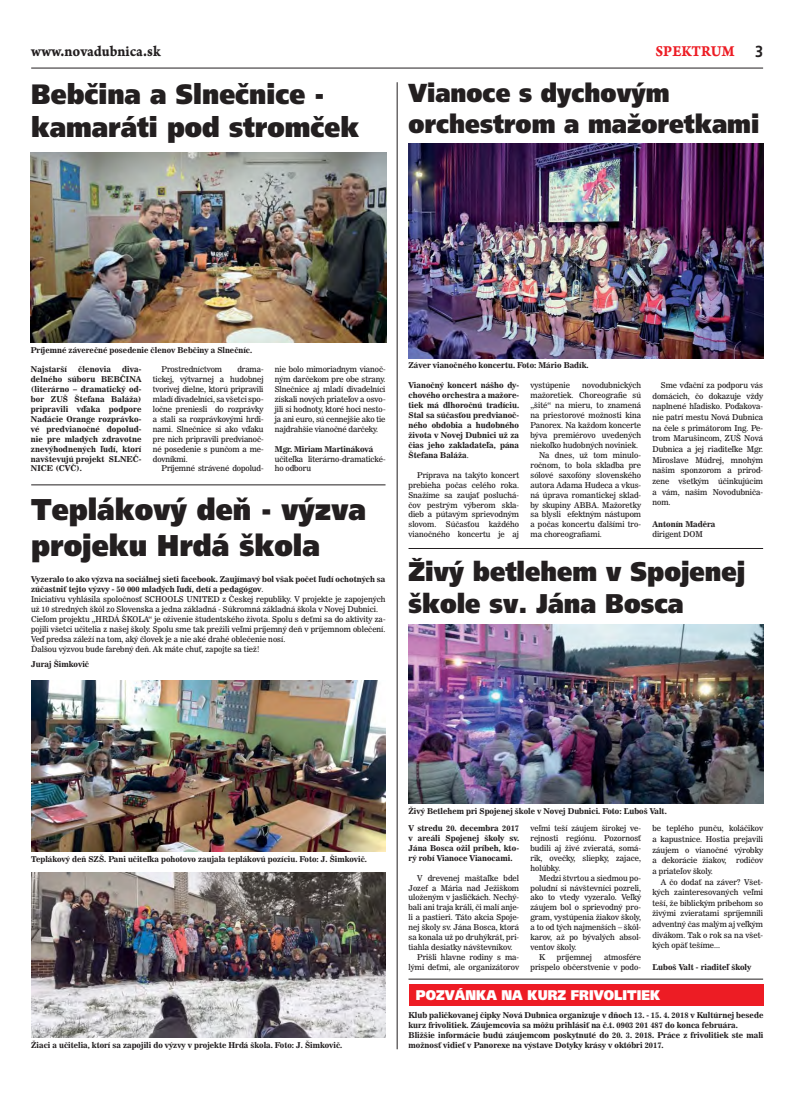
<style>
.page{position:relative;width:800px;height:1106px;background:#fff}
.page>*{position:absolute;margin:0;border:0;box-sizing:border-box;transform-origin:0 0}
.t1{font:900 30px/36px "Frutiger CE";color:#231f20;scale:.9 1}
.t2{font:900 28px/33.6px "Frutiger CE";color:#231f20;scale:.9 1}
.t3{font:900 27px/32.4px "Frutiger CE";color:#231f20;scale:.9 1}
.t4{font:900 26px/31.2px "Frutiger CE";color:#231f20;scale:.9 1}
.t5{font:16px "Arno Pro Bold Caption";color:#231f20;scale:.9 1}
.t6{font:16px "Arno Pro Bold Caption";color:#ed1c24;scale:.9 1}
.t7{font:700 16px "Frutiger CE";color:#231f20;scale:.9 1}
.t8{font:900 14px "Frutiger CE";color:#fff;scale:.9 1}
.t9{font:8px/9.9px "News 706 AT Roman C";color:#231f20;text-align:justify}
.t10{font:8px/9.9px "News 706 AT Bold C";color:#231f20;text-align:justify}
.s1{font-family:"News 706 AT Roman C"}
</style>
<div class="page">
<hr style="left:31px;top:68px;width:732px;height:1px;background:#231f20">
<hr style="left:397px;top:82px;width:1px;height:967px;background:#231f20">
<hr style="left:408px;top:548px;width:355px;height:1px;background:#231f20">
<hr style="left:408px;top:978px;width:355px;height:1px;background:#231f20">
<hr style="left:31px;top:484px;width:354px;height:1px;background:#231f20">
<img style="left:31px;top:680px;width:354px;height:171px">
<img style="left:31px;top:872px;width:354px;height:165px">
<img style="left:31px;top:152px;width:355px;height:190px">
<img style="left:408px;top:144px;width:355px;height:214px">
<img style="left:408px;top:625px;width:355px;height:178px">
<div style="left:408px;top:984px;width:355px;height:22px;background:#ed1c24"></div>
<h3 class="t5" style="left:31px;top:41px;width:145px">www.novadubnica.sk</h3>
<h3 class="t6" style="left:655px;top:41px;width:89px">SPEKTRUM</h3>
<h3 class="t7" style="left:755px;top:44px;width:10px">3</h3>
<h2 class="t2" style="left:31px;top:78px;width:366px">Bebčina a Slnečnice - kamaráti pod stromček</h2>
<h3 class="t4" style="left:408px;top:78px;width:391px">Vianoce s dychovým orchestrom a mažoretkami</h3>
<p class="t10" style="left:31px;top:345px;width:223px">Príjemné záverečné posedenie členov Bebčiny a Slnečníc.</p>
<p class="t10" style="left:31px;top:364px;width:112px;text-indent:91px">diva&shy;delného súboru BEBČINA (literárno – dramatický od&shy;bor ZUŠ Štefana Baláža) pripravili vďaka podpore Nadácie Orange rozprávko&shy;vé predvianočné dopolud&shy;nie pre mladých zdravotne znevýhodnených ľudí, ktorí navštevujú projekt SLNEČ-NICE (CVČ).</p>
<p class="t9" style="left:161px;top:364px;width:62px">Prostredníctvom</p>
<p class="t10" style="left:31px;top:364px;width:38px">Najstarší</p>
<p class="t10" style="left:78px;top:364px;width:34px">členovia</p>
<p class="t9" style="left:153px;top:364px;width:112px;text-indent:84px">drama&shy;tickej, výtvarnej a hudobnej tvorivej dielne, ktorú pripravili mladí divadelníci, sa všetci spo&shy;ločne preniesli do rozprávky a stali sa rozprávkovými hrdi&shy;nami. Slnečnice si ako vďaku pre nich pripravili predvianoč&shy;né posedenie s punčom a me&shy;dovníkmi.</p>
<p class="t9" style="left:161px;top:464px;width:104px">Príjemné strávené dopolud-</p>
<p class="t9" style="left:275px;top:364px;width:112px">nie bolo mimoriadnym vianoč&shy;ným darčekom pre obe strany.<br>Slnečnice aj mladí divadelníci získali nových priateľov a osvo&shy;jili si hodnoty, ktoré hoci nesto&shy;ja ani euro, sú cennejšie ako tie najdrahšie vianočné darčeky.</p>
<p class="t10" style="left:275px;top:444px;width:100px">Mgr. Miriam Martináková</p>
<p class="t9" style="left:275px;top:454px;width:112px">učiteľka literárno-dramatické&shy;ho odboru</p>
<h1 class="t1" style="left:31px;top:493px;width:373px">Teplákový deň - výzva projeku Hrdá škola</h1>
<p class="t10" style="left:31px;top:574px;width:356px">Vyzeralo to ako výzva na sociálnej sieti facebook. Zaujímavý bol však počet ľudí ochotných sa zúčastniť tejto výzvy - 50 000 mladých ľudí, detí a pedagógov<span class="s1">.</span></p>
<p class="t9" style="left:31px;top:594px;width:356px;text-align:left">Iniciatívu vyhlásila spoločnosť SCHOOLS UNITED z Českej republiky. V projekte je zapojených už 10 stredných škôl zo Slovenska a jedna základná - Súkromná základná škola v Novej Dubnici.<br>Cieľom projektu „HRDÁ ŠKOLA“ je oživenie študentského života. Spolu s deťmi sa do aktivity za&shy;pojili všetci učitelia z našej školy. Spolu sme tak prežili veľmi príjemný deň v príjemnom oblečení.<br>Veď predsa záleží na tom, aký človek je a nie aké drahé oblečenie nosí.<br>Ďalšou výzvou bude farebný deň. Ak máte chuť, zapojte sa tiež!</p>
<p class="t10" style="left:31px;top:659px;width:60px">Juraj Šimkovič</p>
<p class="t10" style="left:408px;top:361px;width:181px">Záver vianočného koncertu. Foto: Mário Badík.</p>
<p class="t10" style="left:408px;top:380px;width:112px">Vianočný koncert nášho dy&shy;chového orchestra a mažore&shy;tiek má dlhoročnú tradíciu.<br>Stal sa súčasťou predvianoč&shy;ného obdobia a hudobného života v Novej Dubnici už za čias jeho zakladateľa, pána Štefana Baláža<span class="s1">.</span></p>
<p class="t9" style="left:408px;top:470px;width:112px;text-indent:9px">Príprava na takýto koncert prebieha počas celého roka.<br>Snažíme sa zaujať posluchá&shy;čov pestrým výberom skla&shy;dieb a pútavým sprievodným slovom. Súčasťou každého vianočného koncertu je aj</p>
<p class="t9" style="left:530px;top:381px;width:41px">vystúpenie</p>
<p class="t9" style="left:582px;top:381px;width:61px">novodubnických</p>
<p class="t9" style="left:530px;top:390px;width:112px">mažoretiek. Choreografie sú</p>
<p class="t9" style="left:530px;top:400px;width:112px">„šité“ na mieru, to znamená</p>
<p class="t9" style="left:530px;top:410px;width:112px">na priestorové možnosti kina</p>
<p class="t9" style="left:530px;top:420px;width:112px">Panorex. Na každom koncerte</p>
<p class="t9" style="left:530px;top:430px;width:112px">býva premiérovo uvedených</p>
<p class="t9" style="left:530px;top:440px;width:109px">niekoľko hudobných noviniek.</p>
<p class="t9" style="left:539px;top:450px;width:104px">Na dnes, už tom minulo-</p>
<p class="t9" style="left:530px;top:460px;width:112px">ročnom, to bola skladba pre</p>
<p class="t9" style="left:530px;top:470px;width:112px">sólové saxofóny slovenského</p>
<p class="t9" style="left:530px;top:480px;width:112px">autora Adama Hudeca a vkus-</p>
<p class="t9" style="left:530px;top:490px;width:112px">ná úprava romantickej sklad-</p>
<p class="t9" style="left:530px;top:500px;width:112px">by skupiny ABBA. Mažoretky</p>
<p class="t9" style="left:530px;top:510px;width:112px">sa blysli efektným nástupom</p>
<p class="t9" style="left:530px;top:520px;width:112px">a počas koncertu ďalšími tro-</p>
<p class="t9" style="left:530px;top:530px;width:73px">ma choreografiami.</p>
<p class="t9" style="left:652px;top:380px;width:112px;line-height:10.7px;text-indent:9px">Sme vďační za podporu vás domácich, čo dokazuje vždy naplnené hľadisko. Poďakova&shy;nie patrí mestu Nová Dubnica na čele s primátorom Ing. Pe&shy;trom Marušincom, ZUŠ Nová Dubnica a jej riaditeľke Mgr.<br>Miroslave Múdrej, mnohým našim sponzorom a prirod&shy;zene všetkým účinkujúcim a vám, našim Novodubniča&shy;nom.</p>
<p class="t10" style="left:652px;top:519px;width:65px">Antonín Maděra</p>
<p class="t9" style="left:652px;top:530px;width:52px">dirigent DOM</p>
<h3 class="t3" style="left:408px;top:556px;width:376px">Živý betlehem v Spojenej škole sv. Jána Bosca</h3>
<p class="t10" style="left:31px;top:854px;width:337px">Teplákový deň SZŠ. Pani učiteľka pohotovo zaujala teplákovú pozíciu. Foto: J. Šimkovič.</p>
<p class="t10" style="left:31px;top:1040px;width:312px">Žiaci a učitelia, ktorí sa zapojili do výzvy v projekte Hrdá škola. Foto: J. Šimkovič.</p>
<p class="t10" style="left:408px;top:806px;width:260px">Živý Betlehem pri Spojenej škole v Novej Dubnici. Foto: Ľuboš Valt.</p>
<p class="t10" style="left:408px;top:824px;width:112px">V stredu 20. decembra 2017 v areáli Spojenej školy sv.<br>Jána Bosca ožil príbeh, kto&shy;rý robí Vianoce Vianocami.</p>
<p class="t9" style="left:417px;top:873px;width:104px">V drevenej maštaľke bdel</p>
<p class="t9" style="left:408px;top:883px;width:112px">Jozef a Mária nad Ježiškom</p>
<p class="t9" style="left:408px;top:893px;width:112px">uloženým v jasličkách. Nechý-</p>
<p class="t9" style="left:408px;top:903px;width:112px">bali ani traja králi, či malí anje-</p>
<p class="t9" style="left:408px;top:912px;width:112px">li a pastieri. Táto akcia Spoje-</p>
<p class="t9" style="left:408px;top:922px;width:112px">nej školy sv. Jána Bosca, ktorá</p>
<p class="t9" style="left:408px;top:932px;width:112px">sa konala už po druhýkrát, pri-</p>
<p class="t9" style="left:408px;top:942px;width:105px">tiahla desiatky návštevníkov.</p>
<p class="t9" style="left:417px;top:952px;width:104px">Prišli hlavne rodiny s ma-</p>
<p class="t9" style="left:408px;top:962px;width:112px">lými deťmi, ale organizátorov</p>
<p class="t9" style="left:530px;top:824px;width:112px">veľmi teší záujem širokej ve&shy;rejnosti regiónu. Pozornosť budili aj živé zvieratá, somá&shy;rik, ovečky, sliepky, zajace, holúbky.</p>
<p class="t9" style="left:539px;top:873px;width:104px">Medzi štvrtou a siedmou po-</p>
<p class="t9" style="left:530px;top:883px;width:112px">poludní si návštevníci pozreli,</p>
<p class="t9" style="left:530px;top:893px;width:112px">ako to vtedy vyzeralo. Veľký</p>
<p class="t9" style="left:530px;top:903px;width:112px">záujem bol o sprievodný pro-</p>
<p class="t9" style="left:530px;top:912px;width:112px">gram, vystúpenia žiakov školy,</p>
<p class="t9" style="left:530px;top:922px;width:112px">a to od tých najmenších – škôl-</p>
<p class="t9" style="left:530px;top:932px;width:112px">karov, až po bývalých absol-</p>
<p class="t9" style="left:530px;top:942px;width:47px">ventov školy.</p>
<p class="t9" style="left:539px;top:952px;width:7px">K</p>
<p class="t9" style="left:557px;top:952px;width:37px">príjemnej</p>
<p class="t9" style="left:530px;top:952px;width:112px;text-align:right">atmosfére<br>prispelo občerstvenie v podo-</p>
<p class="t9" style="left:652px;top:823px;width:112px;line-height:10.6px">be teplého punču, koláčikov a kapustnice. Hostia prejavili záujem o vianočné výrobky a dekorácie žiakov, rodičov a priateľov školy.</p>
<p class="t9" style="left:652px;top:876px;width:112px;line-height:10.6px;text-indent:9px">A čo dodať na záver? Všet&shy;kých zainteresovaných veľmi teší, že biblickým príbehom so živými zvieratami spríjemnili adventný čas malým aj veľkým divákom. Tak o rok sa na všet&shy;kých opäť tešíme...</p>
<p class="t10" style="left:652px;top:962px;width:100px">Ľuboš Valt - riaditeľ školy</p>
<h3 class="t8" style="left:416px;top:988px;width:273px">POZVÁNKA NA KURZ FRIVOLITIEK</h3>
<p class="t10" style="left:408px;top:1011px;width:356px;text-align:left">Klub paličkovanej čipky Nová Dubnica organizuje v dňoch 13. - 15. 4. 2018 v Kultúrnej besede kurz frivolitiek. Záujemcovia sa môžu prihlásiť na č.t. 0903 201 487 do konca februára.<br>Bližšie informácie budú záujemcom poskytnuté do 20. 3. 2018. Práce z frivolitiek ste mali možnosť vidieť v Panorexe na výstave Dotyky krásy v októbri 2017.</p>
</div>
